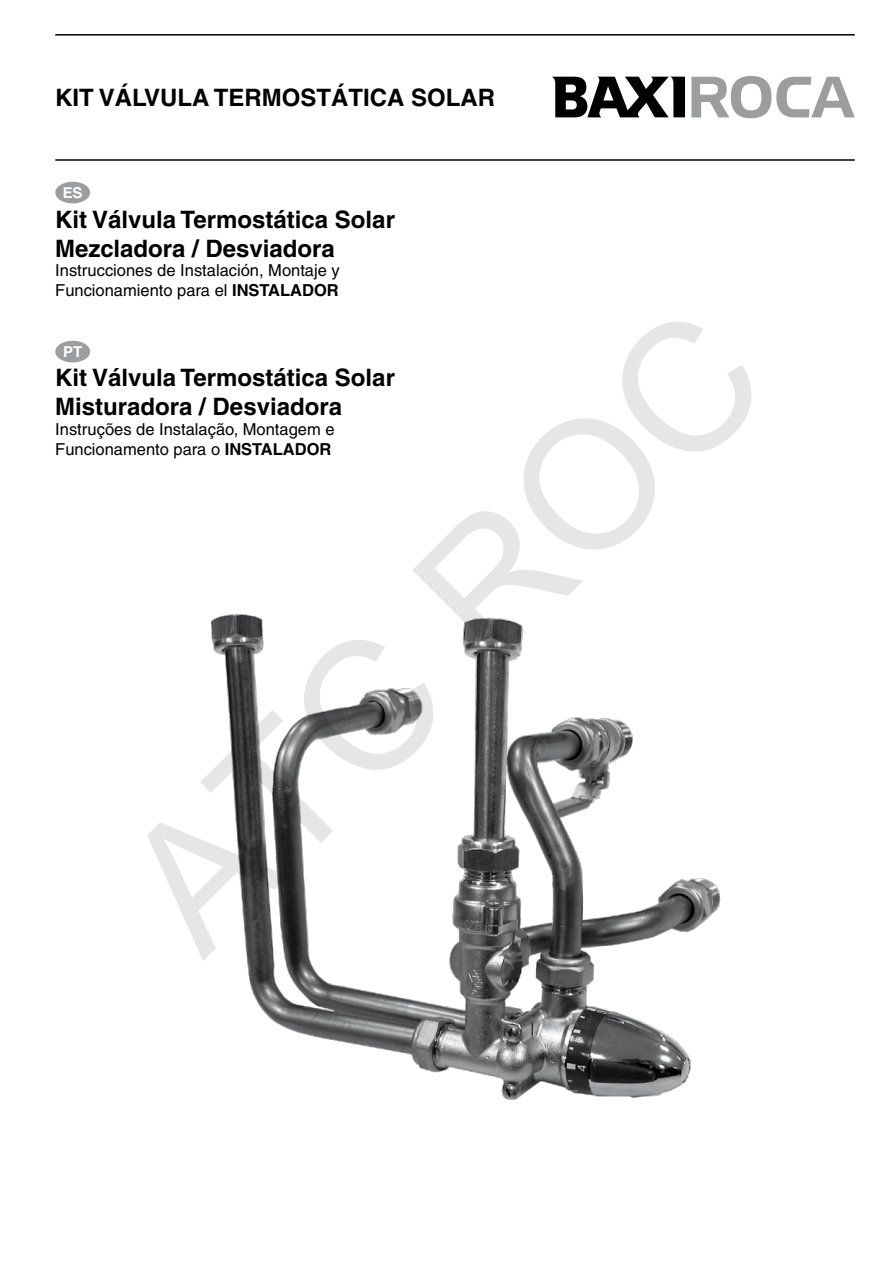
<style>
.page{position:relative;width:893px;height:1263px;background:#fff}
.page>*{position:absolute;margin:0;border:0;box-sizing:border-box;transform-origin:0 0}
.t1{font:180px "Arial";color:rgb(0 0 0/.1)}
.t2{font:700 24px/28.8px "Helvetica";color:#000}
.t3{font:16.5px/19.8px "Helvetica";color:#000}
.t4{font:700 15px "Helvetica";color:#fff}
.s1{font-weight:700}
</style>
<div class="page">
<hr style="left:55px;top:34px;width:800px;height:2px;background:#000">
<hr style="left:55px;top:159px;width:800px;height:2px;background:#000">
<div style="left:55px;top:182px;width:35px;height:21px;background:#9c9d9f;border-radius:50%"></div>
<div style="left:55px;top:341px;width:35px;height:21px;background:#9c9d9f;border-radius:50%"></div>
<svg style="left:691px;top:76px;width:164px;height:42px"></svg>
<svg style="left:552px;top:77px;width:133px;height:40px"></svg>
<img style="left:211px;top:614px;width:510px;height:486px">
<h2 class="t2" style="left:55px;top:83px;width:441px">KIT VÁLVULA TERMOSTÁTICA SOLAR</h2>
<p class="t4" style="left:63px;top:184px;width:21px">ES</p>
<h2 class="t2" style="left:55px;top:204px;width:341px">Kit Válvula Termostática Solar<br>Mezcladora / Desviadora</h2>
<p class="t3" style="left:55px;top:261px;width:286px">Instrucciones de Instalación, Montaje y<br>Funcionamiento para el <span class="s1">INSTALADOR</span></p>
<h1 class="t1" style="left:71px;top:829px;width:811px;rotate:-45deg">ATC ROC</h1>
<p class="t4" style="left:63px;top:343px;width:21px">PT</p>
<h2 class="t2" style="left:55px;top:363px;width:341px">Kit Válvula Termostática Solar<br>Misturadora / Desviadora</h2>
<p class="t3" style="left:55px;top:419px;width:281px">Instruções de Instalação, Montagem e<br>Funcionamento para o <span class="s1">INSTALADOR</span></p>
</div>
